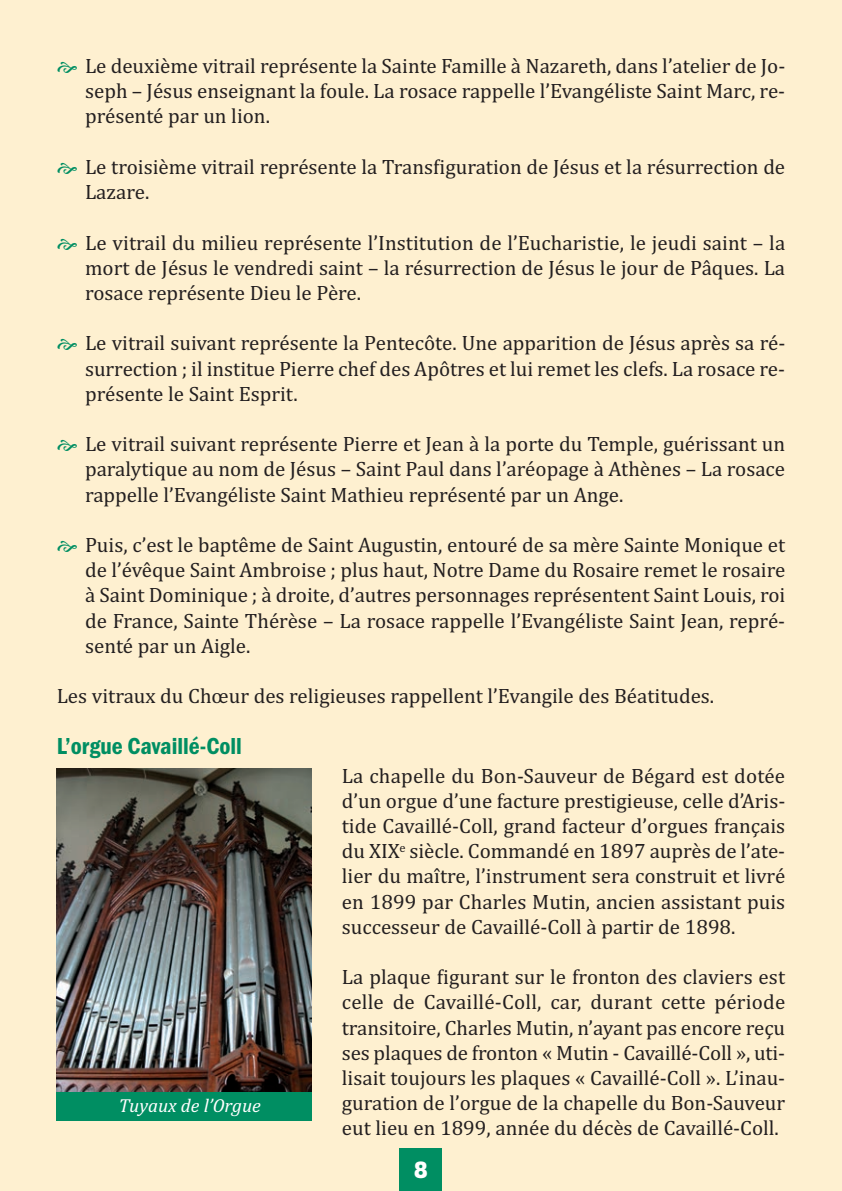
<style>
.page{position:relative;width:842px;height:1191px;background:#fef0d0}
.page>*{position:absolute;margin:0;border:0;box-sizing:border-box;transform-origin:0 0}
.t1{font:600 condensed 24px "Franklin Gothic";color:#008e62}
.t2{font:800 24px "Pluto Cond";color:#fff}
.t3{font:21px/25.2px "Cambria";color:#231f20;text-align:justify}
.t4{font:italic 19px "Cambria";color:#fff}
</style>
<div class="page">
<div style="left:400px;top:1148px;width:42px;height:43px;background:#008e62"></div>
<img style="left:57px;top:769px;width:255px;height:323px">
<div style="left:57px;top:1092px;width:255px;height:28px;background:#008e62"></div>
<p class="t3" style="left:85px;top:53px;width:702px">Le deuxième vitrail représente la Sainte Famille à Nazareth, dans l’atelier de Jo&shy;seph – Jésus enseignant la foule. La rosace rappelle l’Evangéliste Saint Marc, re&shy;présenté par un lion.</p>
<p class="t3" style="left:85px;top:154px;width:702px">Le troisième vitrail représente la Transfiguration de Jésus et la résurrection de<br>Lazare.</p>
<p class="t3" style="left:85px;top:230px;width:702px">Le vitrail du milieu représente l’Institution de l’Eucharistie, le jeudi saint – la mort de Jésus le vendredi saint – la résurrection de Jésus le jour de Pâques. La rosace représente Dieu le Père.</p>
<p class="t3" style="left:85px;top:330px;width:702px">Le vitrail suivant représente la Pentecôte. Une apparition de Jésus après sa ré&shy;surrection ; il institue Pierre chef des Apôtres et lui remet les clefs. La rosace re&shy;présente le Saint Esprit.</p>
<p class="t3" style="left:85px;top:431px;width:702px">Le vitrail suivant représente Pierre et Jean à la porte du Temple, guérissant un paralytique au nom de Jésus – Saint Paul dans l’aréopage à Athènes – La rosace rappelle l’Evangéliste Saint Mathieu représenté par un Ange.</p>
<p class="t3" style="left:85px;top:532px;width:702px">Puis, c’est le baptême de Saint Augustin, entouré de sa mère Sainte Monique et de l’évêque Saint Ambroise ; plus haut, Notre Dame du Rosaire remet le rosaire à Saint Dominique ; à droite, d’autres personnages représentent Saint Louis, roi de France, Sainte Thérèse – La rosace rappelle l’Evangéliste Saint Jean, repré&shy;senté par un Aigle.</p>
<p class="t3" style="left:57px;top:683px;width:659px">Les vitraux du Chœur des religieuses rappellent l’Evangile des Béatitudes.</p>
<p class="t1" style="left:57px;top:732px;width:187px">L’orgue Cavaillé-Coll</p>
<p class="t3" style="left:342px;top:762px;width:445px">La chapelle du Bon-Sauveur de Bégard est dotée d’un orgue d’une facture prestigieuse, celle d’Aris&shy;tide Cavaillé-Coll, grand facteur d’orgues français du XIX<sup>e</sup> siècle. Commandé en 1897 auprès de l’ate&shy;lier du maître, l’instrument sera construit et livré en 1899 par Charles Mutin, ancien assistant puis successeur de Cavaillé-Coll à partir de 1898.</p>
<p class="t3" style="left:342px;top:964px;width:445px">La plaque figurant sur le fronton des claviers est celle de Cavaillé-Coll, car, durant cette période transitoire, Charles Mutin, n’ayant pas encore reçu ses plaques de fronton « Mutin - Cavaillé-Coll », uti&shy;lisait toujours les plaques « Cavaillé-Coll ». L’inau&shy;guration de l’orgue de la chapelle du Bon-Sauveur eut lieu en 1899, année du décès de Cavaillé-Coll.</p>
<p class="t4" style="left:119px;top:1094px;width:144px">Tuyaux de l’Orgue</p>
<p class="t2" style="left:414px;top:1160px;width:16px">8</p>
</div>
